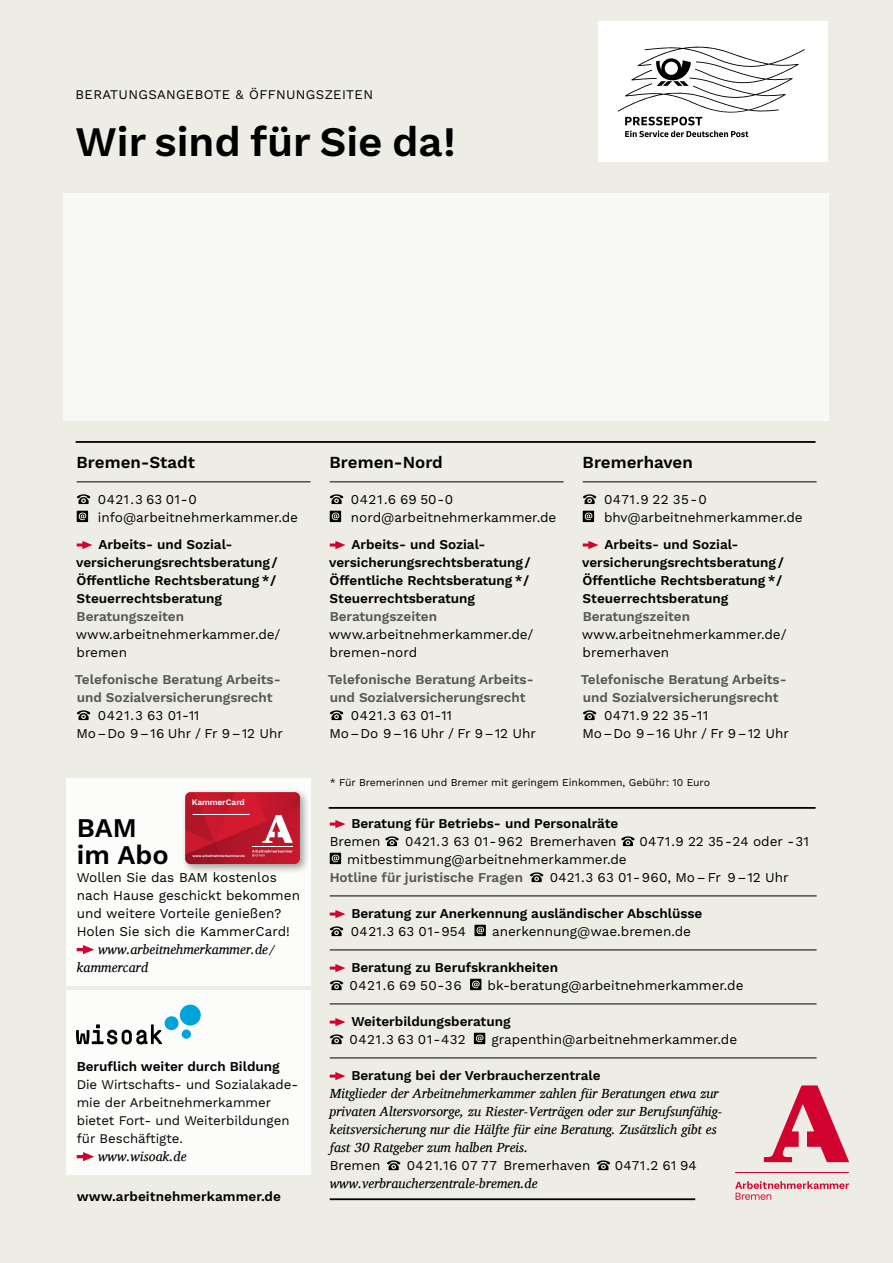
<style>
.page{position:relative;width:893px;height:1263px;background:#edece5}
.page>*{position:absolute;margin:0;border:0;box-sizing:border-box;transform-origin:0 0}
.t1{font:600 42px "Work Sans";color:#000}
.t2{font:600 27px/27px "Work Sans";color:#000}
.t3{font:600 16.8px "Work Sans";color:#000}
.t4{font:13.5px/18px "Work Sans";color:#000}
.t5{font:600 13.5px/18px "Work Sans";color:#000}
.t6{font:italic 13.5px/18px "Charis SIL";letter-spacing:.005em;color:#000}
.t7{font:600 13.5px/18px "Work Sans";color:#565656}
.t8{font:13.5px "Work Sans";letter-spacing:.02em;color:#000}
.t9{font:13.5px "Work Sans";letter-spacing:.04em;color:#000}
.t10{font:13.5px "Work Sans";letter-spacing:.03em;color:#000}
.t11{font:13.2px/18px "Work Sans";color:#000}
.t12{font:13.2px "Work Sans";letter-spacing:.025em;color:#000}
.t13{font:10.5px "Work Sans";letter-spacing:-.005em;color:#000}
.t14{font:600 8.4px "Work Sans";letter-spacing:-.02em;color:#fff}
.t15{font:600 3.45px "Work Sans";color:#fff}
</style>
<div class="page">
<hr style="left:329px;top:807px;width:486px;height:2px;background:#000">
<hr style="left:76px;top:441px;width:739px;height:2px;background:#000">
<div style="left:66px;top:778px;width:244px;height:208px;background:#fff"></div>
<div style="left:66px;top:990px;width:244px;height:185px;background:#fff"></div>
<svg style="left:330px;top:820px;width:15px;height:8px"></svg>
<svg style="left:385px;top:836px;width:14px;height:10px"></svg>
<svg style="left:621px;top:836px;width:14px;height:10px"></svg>
<svg style="left:330px;top:853px;width:11px;height:11px"></svg>
<svg style="left:530px;top:872px;width:13px;height:10px"></svg>
<hr style="left:330px;top:895px;width:487px;height:1px;background:#000">
<svg style="left:330px;top:910px;width:15px;height:8px"></svg>
<svg style="left:330px;top:926px;width:13px;height:10px"></svg>
<svg style="left:474px;top:925px;width:12px;height:11px"></svg>
<hr style="left:330px;top:949px;width:487px;height:1px;background:#000">
<svg style="left:330px;top:964px;width:15px;height:8px"></svg>
<svg style="left:330px;top:980px;width:13px;height:10px"></svg>
<svg style="left:470px;top:979px;width:11px;height:11px"></svg>
<hr style="left:330px;top:1003px;width:487px;height:1px;background:#000">
<svg style="left:330px;top:1018px;width:15px;height:8px"></svg>
<svg style="left:330px;top:1034px;width:13px;height:10px"></svg>
<svg style="left:474px;top:1033px;width:11px;height:11px"></svg>
<hr style="left:330px;top:1057px;width:487px;height:1px;background:#000">
<svg style="left:330px;top:1072px;width:15px;height:8px"></svg>
<svg style="left:387px;top:1160px;width:13px;height:10px"></svg>
<svg style="left:597px;top:1160px;width:13px;height:10px"></svg>
<hr style="left:330px;top:1198px;width:365px;height:2px;background:#000">
<svg style="left:76px;top:1024px;width:86px;height:20px"></svg>
<div style="left:180px;top:1005px;width:21px;height:20px;background:#00a4da;border-radius:50%"></div>
<div style="left:165px;top:1016px;width:14px;height:14px;background:#00a4da;border-radius:50%"></div>
<div style="left:182px;top:1029px;width:9px;height:10px;background:#00a4da;border-radius:50%"></div>
<div style="left:181px;top:788px;width:129px;height:86px;background:#000;opacity:.35"></div>
<svg style="left:185px;top:792px;width:115px;height:72px;background:#c22638"></svg>
<svg style="left:77px;top:945px;width:17px;height:9px"></svg>
<svg style="left:77px;top:1152px;width:17px;height:9px"></svg>
<hr style="left:77px;top:481px;width:234px;height:1px;background:#000">
<svg style="left:77px;top:494px;width:13px;height:10px"></svg>
<svg style="left:77px;top:511px;width:11px;height:11px"></svg>
<svg style="left:77px;top:541px;width:15px;height:8px"></svg>
<svg style="left:77px;top:710px;width:13px;height:10px"></svg>
<hr style="left:330px;top:481px;width:234px;height:1px;background:#000">
<svg style="left:330px;top:494px;width:13px;height:10px"></svg>
<svg style="left:330px;top:511px;width:11px;height:11px"></svg>
<svg style="left:330px;top:541px;width:15px;height:8px"></svg>
<svg style="left:330px;top:710px;width:13px;height:10px"></svg>
<hr style="left:583px;top:481px;width:234px;height:1px;background:#000">
<svg style="left:583px;top:494px;width:13px;height:10px"></svg>
<svg style="left:583px;top:511px;width:11px;height:11px"></svg>
<svg style="left:583px;top:541px;width:15px;height:8px"></svg>
<svg style="left:583px;top:710px;width:13px;height:10px"></svg>
<svg style="left:764px;top:1085px;width:85px;height:77px"></svg>
<hr style="left:735px;top:1172px;width:114px;height:1px;background:#d2022e">
<svg style="left:735px;top:1181px;width:114px;height:19px"></svg>
<div style="left:598px;top:21px;width:230px;height:141px;background:#fff"></div>
<svg style="left:625px;top:131px;width:123px;height:6px"></svg>
<svg style="left:618px;top:47px;width:187px;height:78px"></svg>
<div style="left:63px;top:193px;width:765px;height:228px;background:#f9f9f7"></div>
<p class="t12" style="left:76px;top:87px;width:299px">BERATUNGSANGEBOTE &amp; ÖFFNUNGSZEITEN</p>
<h1 class="t1" style="left:76px;top:117px;width:382px">Wir sind für Sie da!</h1>
<p class="t3" style="left:77px;top:452px;width:120px">Bremen-Stadt</p>
<p class="t4" style="left:98px;top:491px;width:202px">0421.3 63 01-0 info@arbeitnehmerkammer.de</p>
<p class="t5" style="left:76px;top:536px;width:203px;text-indent:22px">Arbeits- und Sozial&shy;versicherungsrechtsberatung/<br>Öffentliche Rechtsberatung */<br>Steuerrechtsberatung</p>
<p class="t7" style="left:77px;top:608px;width:109px">Beratungszeiten</p>
<p class="t4" style="left:76px;top:626px;width:206px">www.arbeitnehmerkammer.de/ bremen</p>
<p class="t7" style="left:75px;top:671px;width:207px">Telefonische Beratung Arbeits&shy;und Sozialversicherungsrecht</p>
<p class="t4" style="left:76px;top:707px;width:208px;text-indent:22px">0421.3 63 01-11<br>Mo–Do 9–16 Uhr / Fr 9–12 Uhr</p>
<p class="t14" style="left:192px;top:797px;width:55px">KammerCard</p>
<h2 class="t2" style="left:77px;top:816px;width:94px">BAM im Abo</h2>
<p class="t4" style="left:77px;top:869px;width:225px">Wollen Sie das BAM kostenlos nach Hause geschickt bekommen und weitere Vorteile genießen?<br>Holen Sie sich die KammerCard!</p>
<p class="t6" style="left:77px;top:940px;width:200px;text-indent:21px">www.arbeitnehmerkammer.de/ kammercard</p>
<p class="t15" style="left:192px;top:853px;width:54px">www.arbeitnehmerkammer.de</p>
<p class="t5" style="left:77px;top:1058px;width:204px">Beruflich weiter durch Bildung</p>
<p class="t11" style="left:77px;top:1076px;width:221px">Die Wirtschafts- und Sozialakade&shy;mie der Arbeitnehmerkammer bietet Fort- und Weiterbildungen für Beschäftigte.</p>
<p class="t6" style="left:98px;top:1147px;width:90px">www.wisoak.de</p>
<p class="t5" style="left:77px;top:1188px;width:206px">www.arbeitnehmerkammer.de</p>
<p class="t3" style="left:330px;top:452px;width:115px">Bremen-Nord</p>
<p class="t4" style="left:351px;top:491px;width:207px">0421.6 69 50-0 nord@arbeitnehmerkammer.de</p>
<p class="t5" style="left:329px;top:536px;width:203px;text-indent:22px">Arbeits- und Sozial&shy;versicherungsrechtsberatung/<br>Öffentliche Rechtsberatung */<br>Steuerrechtsberatung</p>
<p class="t7" style="left:330px;top:608px;width:109px">Beratungszeiten</p>
<p class="t4" style="left:329px;top:626px;width:206px">www.arbeitnehmerkammer.de/ bremen-nord</p>
<p class="t7" style="left:328px;top:671px;width:207px">Telefonische Beratung Arbeits&shy;und Sozialversicherungsrecht</p>
<p class="t4" style="left:329px;top:707px;width:208px;text-indent:22px">0421.3 63 01-11<br>Mo–Do 9–16 Uhr / Fr 9–12 Uhr</p>
<p class="t3" style="left:583px;top:452px;width:112px">Bremerhaven</p>
<p class="t4" style="left:604px;top:491px;width:200px">0471.9 22 35-0 bhv@arbeitnehmerkammer.de</p>
<p class="t5" style="left:582px;top:536px;width:203px;text-indent:22px">Arbeits- und Sozial&shy;versicherungsrechtsberatung/<br>Öffentliche Rechtsberatung */<br>Steuerrechtsberatung</p>
<p class="t7" style="left:583px;top:608px;width:109px">Beratungszeiten</p>
<p class="t4" style="left:582px;top:626px;width:206px">www.arbeitnehmerkammer.de/ bremerhaven</p>
<p class="t7" style="left:581px;top:671px;width:207px">Telefonische Beratung Arbeits&shy;und Sozialversicherungsrecht</p>
<p class="t4" style="left:582px;top:707px;width:208px;text-indent:22px">0471.9 22 35-11<br>Mo–Do 9–16 Uhr / Fr 9–12 Uhr</p>
<p class="t13" style="left:330px;top:776px;width:382px">* Für Bremerinnen und Bremer mit geringem Einkommen, Gebühr: 10 Euro</p>
<p class="t5" style="left:351px;top:815px;width:268px">Beratung für Betriebs- und Personalräte</p>
<p class="t4" style="left:330px;top:833px;width:52px">Bremen</p>
<p class="t4" style="left:405px;top:833px;width:213px">0421.3 63 01-962 Bremerhaven</p>
<p class="t4" style="left:639px;top:833px;width:171px">0471.9 22 35-24 oder -31</p>
<p class="t4" style="left:347px;top:851px;width:281px">mitbestimmung@arbeitnehmerkammer.de</p>
<p class="t7" style="left:330px;top:869px;width:195px">Hotline für juristische Fragen</p>
<p class="t4" style="left:550px;top:869px;width:240px">0421.3 63 01-960, Mo–Fr 9–12 Uhr</p>
<p class="t5" style="left:351px;top:905px;width:353px">Beratung zur Anerkennung ausländischer Abschlüsse</p>
<p class="t8" style="left:351px;top:923px;width:117px">0421.3 63 01-954</p>
<p class="t4" style="left:492px;top:923px;width:200px">anerkennung@wae.bremen.de</p>
<p class="t5" style="left:351px;top:959px;width:208px">Beratung zu Berufskrankheiten</p>
<p class="t10" style="left:350px;top:977px;width:114px">0421.6 69 50-36</p>
<p class="t4" style="left:488px;top:977px;width:257px">bk-beratung@arbeitnehmerkammer.de</p>
<p class="t5" style="left:351px;top:1013px;width:161px">Weiterbildungsberatung</p>
<p class="t9" style="left:350px;top:1031px;width:117px">0421.3 63 01-432</p>
<p class="t4" style="left:491px;top:1031px;width:247px">grapenthin@arbeitnehmerkammer.de</p>
<p class="t5" style="left:351px;top:1067px;width:251px">Beratung bei der Verbraucherzentrale</p>
<p class="t6" style="left:330px;top:1084px;width:393px">Mitglieder der Arbeitnehmerkammer zahlen für Beratungen etwa zur privaten Altersvorsorge, zu Riester-Verträgen oder zur Berufsunfähig&shy;keitsversicherung nur die Hälfte für eine Beratung. Zusätzlich gibt es fast 30 Ratgeber zum halben Preis.</p>
<p class="t4" style="left:330px;top:1157px;width:52px">Bremen</p>
<p class="t4" style="left:407px;top:1157px;width:185px">0421.16 07 77 Bremerhaven</p>
<p class="t4" style="left:615px;top:1157px;width:84px">0471.2 61 94</p>
<p class="t6" style="left:330px;top:1174px;width:209px">www.verbraucherzentrale-bremen.de</p>
</div>
